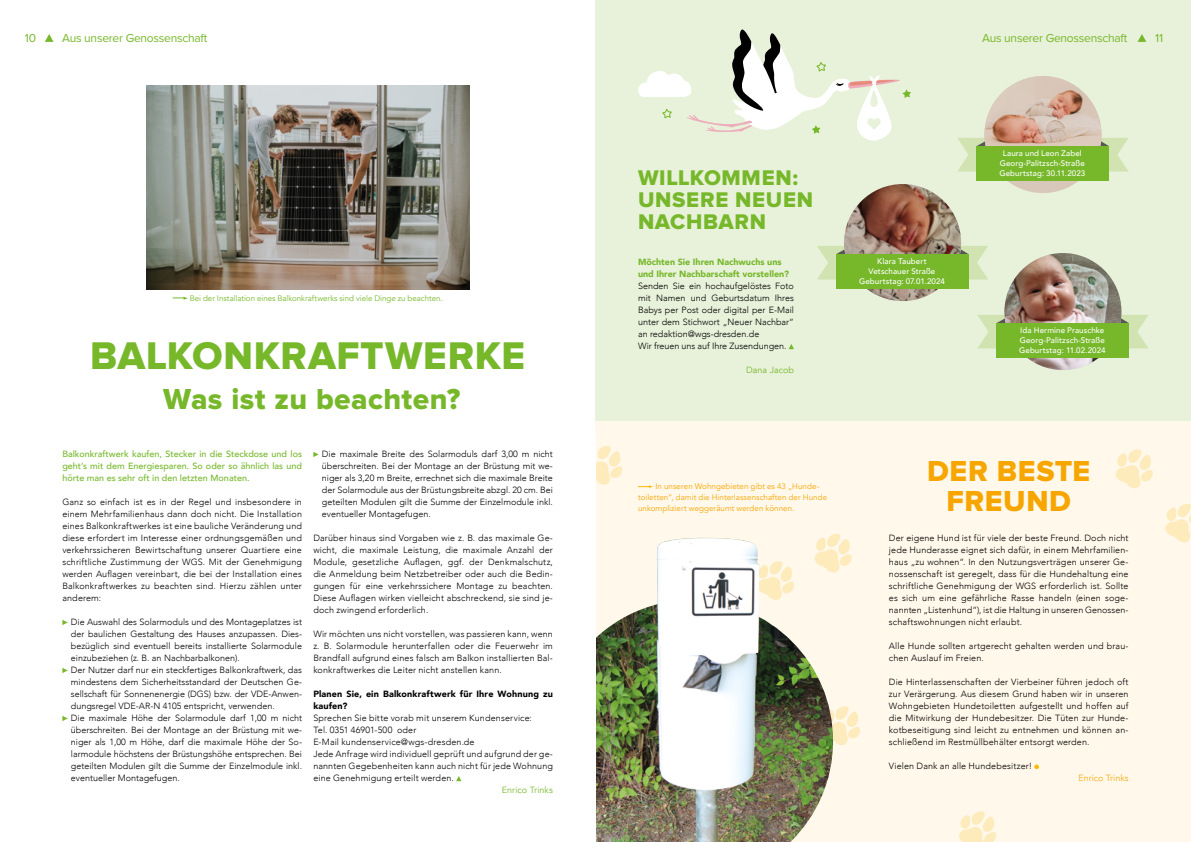
<style>
.page{position:relative;width:1191px;height:842px;background:#fff}
.page>*{position:absolute;margin:0;border:0;box-sizing:border-box;transform-origin:0 0}
.t1{font:40px "Proxima Nova Extrabld";letter-spacing:.015em;color:#76b82a}
.t2{font:30px "Proxima Nova Extrabld";letter-spacing:.015em;color:#76b82a}
.t3{font:30px/30px "Proxima Nova Extrabld";letter-spacing:.02em;color:#f7a600;text-align:center}
.t4{font:22px/22px "Proxima Nova Extrabld";letter-spacing:.03em;color:#76b82a}
.t5{font:12px "Proxima Nova";letter-spacing:-.02em;color:#76b82a}
.t6{font:300 9px/12px "Avenir";color:#000;text-align:justify}
.t7{font:500 9px/12px "Avenir";color:#76b82a;text-align:justify}
.t8{font:900 9px/12px "Avenir";color:#76b82a}
.t9{font:900 9px/12px "Avenir";letter-spacing:.02em;color:#000}
.t10{font:9px "Avenir";color:#76b82a}
.t11{font:300 9px "Avenir";color:#f7a600}
.t12{font:500 8px/10px "Avenir";letter-spacing:.01em;color:#fff;text-align:center}
.t13{font:8px/11px "Avenir";letter-spacing:.005em;color:#f7a600}
.t14{font:8px "Avenir";letter-spacing:-.005em;color:#76b82a}
</style>
<div class="page">
<svg style="left:45px;top:34px;width:9px;height:8px"></svg>
<div style="left:595px;top:421px;width:596px;height:421px;background:#fff8eb"></div>
<svg style="left:833px;top:706px;width:27px;height:39px"></svg>
<img style="left:146px;top:85px;width:323px;height:204px">
<svg style="left:173px;top:297px;width:15px;height:3px"></svg>
<svg style="left:756px;top:561px;width:38px;height:39px"></svg>
<svg style="left:1165px;top:504px;width:26px;height:38px"></svg>
<div style="left:595px;top:0;width:596px;height:421px;background:#e8f1da"></div>
<svg style="left:789px;top:344px;width:5px;height:5px"></svg>
<svg style="left:958px;top:138px;width:26px;height:33px"></svg>
<svg style="left:1101px;top:138px;width:27px;height:33px"></svg>
<div style="left:984px;top:76px;width:117px;height:117px;background:#d8c8bb;border-radius:50%"></div>
<img style="left:984px;top:76px;width:117px;height:70px">
<div style="left:976px;top:146px;width:133px;height:34px;background:#76b82a"></div>
<svg style="left:817px;top:246px;width:27px;height:33px"></svg>
<svg style="left:961px;top:246px;width:27px;height:33px"></svg>
<img style="left:844px;top:184px;width:117px;height:117px">
<div style="left:836px;top:254px;width:132px;height:34px;background:#76b82a"></div>
<svg style="left:978px;top:315px;width:27px;height:33px"></svg>
<svg style="left:1120px;top:315px;width:28px;height:33px"></svg>
<img style="left:1004px;top:253px;width:117px;height:117px;border-radius:58px">
<div style="left:996px;top:323px;width:133px;height:34px;background:#76b82a"></div>
<svg style="left:1034px;top:764px;width:5px;height:5px"></svg>
<svg style="left:1137px;top:34px;width:9px;height:8px"></svg>
<img style="left:595px;top:600px;width:238px;height:242px">
<img style="left:657px;top:538px;width:50px;height:171px">
<svg style="left:638px;top:29px;width:273px;height:112px"></svg>
<svg style="left:959px;top:811px;width:37px;height:31px"></svg>
<svg style="left:1115px;top:449px;width:38px;height:39px"></svg>
<svg style="left:814px;top:534px;width:37px;height:38px"></svg>
<svg style="left:638px;top:485px;width:15px;height:3px"></svg>
<svg style="left:595px;top:446px;width:27px;height:39px"></svg>
<svg style="left:62px;top:620px;width:6px;height:5px"></svg>
<svg style="left:62px;top:668px;width:6px;height:5px"></svg>
<svg style="left:62px;top:716px;width:6px;height:5px"></svg>
<svg style="left:313px;top:452px;width:6px;height:5px"></svg>
<svg style="left:456px;top:776px;width:5px;height:5px"></svg>
<h3 class="t5" style="left:25px;top:29px;width:13px">10</h3>
<h3 class="t5" style="left:62px;top:29px;width:147px">Aus unserer Genossenschaft</h3>
<p class="t14" style="left:190px;top:294px;width:254px">Bei der Installation eines Balkonkraftwerks sind viele Dinge zu beachten.</p>
<h1 class="t1" style="left:90px;top:337px;width:436px">BALKONKRAFTWERKE</h1>
<h2 class="t2" style="left:163px;top:385px;width:299px">Was ist zu beachten?</h2>
<p class="t7" style="left:62px;top:447px;width:241px">Balkonkraftwerk kaufen, Stecker in die Steckdose und los geht’s mit dem Energiesparen. So oder so ähnlich las und hörte man es sehr oft in den letzten Monaten.</p>
<p class="t6" style="left:62px;top:496px;width:241px">Ganz so einfach ist es in der Regel und insbesondere in einem Mehrfamilienhaus dann doch nicht. Die Installation eines Balkonkraftwerkes ist eine bauliche Veränderung und diese erfordert im Interesse einer ordnungsgemäßen und verkehrssicheren Bewirtschaftung unserer Quartiere eine schriftliche Zustimmung der WGS. Mit der Genehmigung werden Auflagen vereinbart, die bei der Installation eines Balkonkraftwerkes zu beachten sind. Hierzu zählen unter anderem:</p>
<p class="t6" style="left:71px;top:616px;width:233px;text-align:left">Die Auswahl des Solarmoduls und des Montageplatzes ist der baulichen Gestaltung des Hauses anzupassen. Dies&shy;bezüglich sind eventuell bereits installierte Solarmodule einzubeziehen (z. B. an Nachbarbalkonen).<br>Der Nutzer darf nur ein steckfertiges Balkonkraftwerk, das mindestens dem Sicherheitsstandard der Deutschen Ge&shy;sellschaft für Sonnenenergie (DGS) bzw. der VDE-Anwen&shy;dungsregel VDE-AR-N 4105 entspricht, verwenden.<br>Die maximale Höhe der Solarmodule darf 1,00 m nicht überschreiten. Bei der Montage an der Brüstung mit we&shy;niger als 1,00 m Höhe, darf die maximale Höhe der So&shy;larmodule höchstens der Brüstungshöhe entsprechen. Bei geteilten Modulen gilt die Summe der Einzelmodule inkl. eventueller Montagefugen.</p>
<p class="t6" style="left:322px;top:448px;width:233px">Die maximale Breite des Solarmoduls darf 3,00 m nicht überschreiten. Bei der Montage an der Brüstung mit we&shy;niger als 3,20 m Breite, errechnet sich die maximale Breite der Solarmodule aus der Brüstungsbreite abzgl. 20 cm. Bei geteilten Modulen gilt die Summe der Einzelmodule inkl. eventueller Montagefugen.</p>
<p class="t6" style="left:313px;top:532px;width:241px">Darüber hinaus sind Vorgaben wie z. B. das maximale Ge&shy;wicht, die maximale Leistung, die maximale Anzahl der Module, gesetzliche Auflagen, ggf. der Denkmalschutz, die Anmeldung beim Netzbetreiber oder auch die Bedin&shy;gungen für eine verkehrssichere Montage zu beachten.<br>Diese Auflagen wirken vielleicht abschreckend, sie sind je&shy;doch zwingend erforderlich.</p>
<p class="t6" style="left:313px;top:628px;width:241px">Wir möchten uns nicht vorstellen, was passieren kann, wenn z. B. Solarmodule herunterfallen oder die Feuerwehr im Brandfall aufgrund eines falsch am Balkon installierten Bal&shy;konkraftwerkes die Leiter nicht anstellen kann.</p>
<p class="t9" style="left:313px;top:688px;width:241px">Planen Sie, ein Balkonkraftwerk für Ihre Wohnung zu kaufen?</p>
<p class="t6" style="left:313px;top:712px;width:241px;text-align:left">Sprechen Sie bitte vorab mit unserem Kundenservice:<br>Tel. 0351 46901-500 oder<br>E-Mail kundenservice@wgs-dresden.de<br>Jede Anfrage wird individuell geprüft und aufgrund der ge&shy;nannten Gegebenheiten kann auch nicht für jede Wohnung eine Genehmigung erteilt werden.</p>
<p class="t10" style="left:502px;top:785px;width:53px">Enrico Trinks</p>
<h3 class="t5" style="left:982px;top:29px;width:147px">Aus unserer Genossenschaft</h3>
<h3 class="t5" style="left:1155px;top:29px;width:9px">11</h3>
<h3 class="t4" style="left:638px;top:168px;width:177px">WILLKOMMEN:<br>UNSERE NEUEN<br>NACHBARN</h3>
<p class="t8" style="left:638px;top:256px;width:153px">Möchten Sie Ihren Nachwuchs uns und Ihrer Nachbarschaft vorstellen?</p>
<p class="t6" style="left:638px;top:280px;width:157px;text-align:left">Senden Sie ein hochaufgelöstes Foto mit Namen und Geburtsdatum Ihres Babys per Post oder digital per E-Mail unter dem Stichwort „Neuer Nachbar“ an redaktion@wgs-dresden.de<br>Wir freuen uns auf Ihre Zusendungen.</p>
<p class="t10" style="left:746px;top:365px;width:49px">Dana Jacob</p>
<p class="t12" style="left:859px;top:256px;width:87px">Klara Taubert<br>Vetschauer Straße<br>Geburtstag: 07.01.2024</p>
<p class="t12" style="left:999px;top:148px;width:87px">Laura und Leon Zabel<br>Georg-Palitzsch-Straße<br>Geburtstag: 30.11.2023</p>
<p class="t12" style="left:1019px;top:325px;width:88px;text-align:left">Ida Hermine Prauschke<br>Georg-Palitzsch-Straße<br>Geburtstag: 11.02.2024</p>
<p class="t13" style="left:638px;top:481px;width:191px;text-indent:17px">In unseren Wohngebieten gibt es 43 „Hunde&shy;toiletten“, damit die Hinterlassenschaften der Hunde unkompliziert weggeräumt werden können.</p>
<h2 class="t3" style="left:927px;top:458px;width:164px">DER BESTE<br>FREUND</h2>
<p class="t6" style="left:889px;top:532px;width:241px">Der eigene Hund ist für viele der beste Freund. Doch nicht jede Hunderasse eignet sich dafür, in einem Mehrfamilien&shy;haus „zu wohnen“. In den Nutzungsverträgen unserer Ge&shy;nossenschaft ist geregelt, dass für die Hundehaltung eine schriftliche Genehmigung der WGS erforderlich ist. Sollte es sich um eine gefährliche Rasse handeln (einen soge&shy;nannten „Listenhund“), ist die Haltung in unseren Genossen&shy;schaftswohnungen nicht erlaubt.</p>
<p class="t6" style="left:889px;top:640px;width:241px">Alle Hunde sollten artgerecht gehalten werden und brau&shy;chen Auslauf im Freien.</p>
<p class="t6" style="left:889px;top:676px;width:241px">Die Hinterlassenschaften der Vierbeiner führen jedoch oft zur Verärgerung. Aus diesem Grund haben wir in unseren Wohngebieten Hundetoiletten aufgestellt und hoffen auf die Mitwirkung der Hundebesitzer. Die Tüten zur Hunde&shy;kotbeseitigung sind leicht zu entnehmen und können an&shy;schließend im Restmüllbehälter entsorgt werden.</p>
<p class="t6" style="left:889px;top:760px;width:144px">Vielen Dank an alle Hundebesitzer!</p>
<p class="t11" style="left:1078px;top:773px;width:52px">Enrico Trinks</p>
</div>
